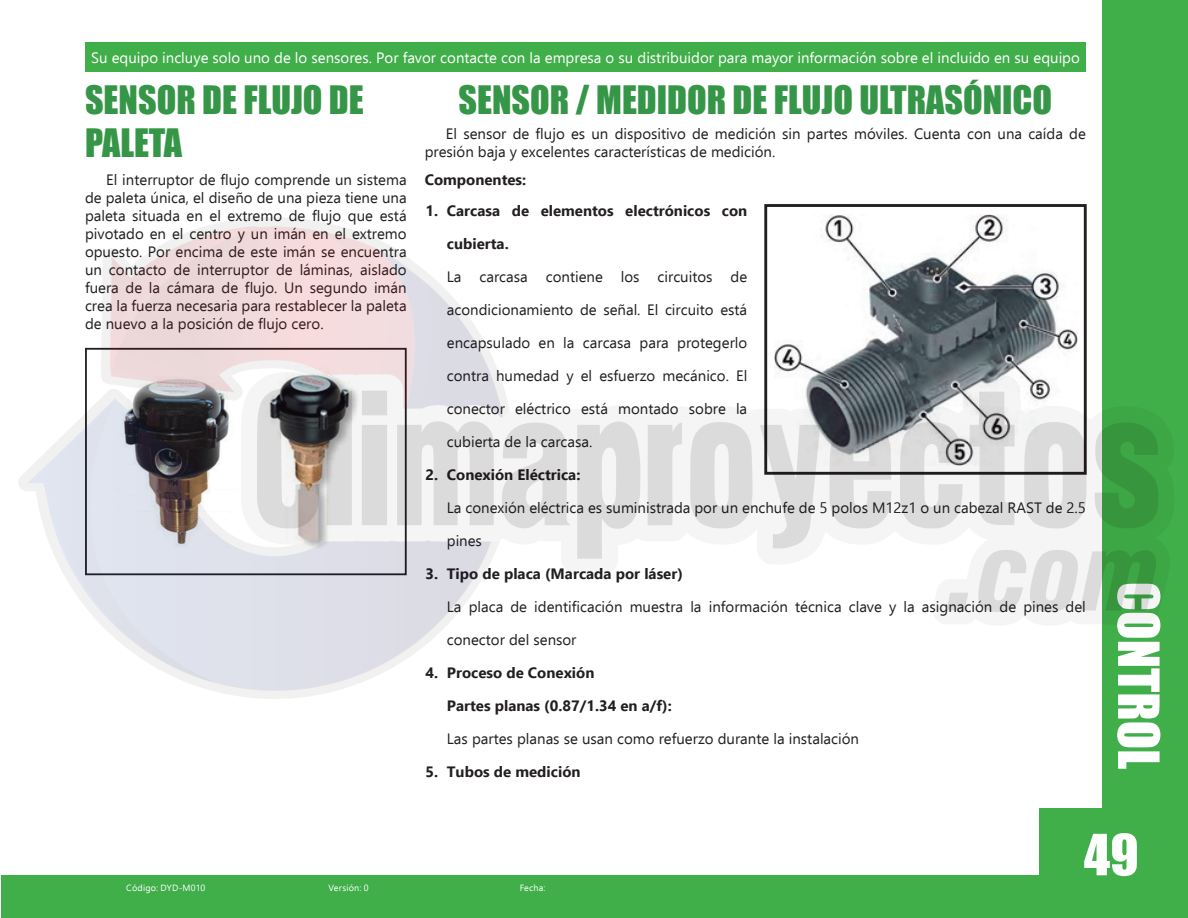
<style>
.page{position:relative;width:1188px;height:918px;background:#fff}
.page>*{position:absolute;margin:0;border:0;box-sizing:border-box;transform-origin:0 0}
.t1{font:52.5px "Impact";color:#fff}
.t2{font:36px/43.2px "Impact";color:#369647}
.t3{font:15px/18px "Ebrima";color:#231f20}
.t4{font:700 15px/33px "Ebrima";color:#231f20}
.t5{font:15px "Ebrima";color:#fff}
.t6{font:9px "Ebrima";letter-spacing:.02em;color:#fff}
</style>
<div class="page">
<div style="left:1040px;top:808px;width:148px;height:110px;background:#40ae49"></div>
<div style="left:1103px;top:0;width:85px;height:918px;background:#40ae49"></div>
<div style="left:1px;top:876px;width:1043px;height:42px;background:#40ae49"></div>
<div style="left:85px;top:43px;width:1001px;height:29px;background:#40ae49"></div>
<img style="left:18px;top:206px;width:1141px;height:506px">
<p class="t5" style="left:91px;top:47px;width:990px">Su equipo incluye solo uno de lo sensores. Por favor contacte con la empresa o su distribuidor para mayor información sobre el incluido en su equipo</p>
<h2 class="t2" style="left:458px;top:78px;width:595px">SENSOR / MEDIDOR DE FLUJO ULTRASÓNICO</h2>
<p class="t3" style="left:425px;top:125px;width:663px;text-indent:21px">El sensor de flujo es un dispositivo de medición sin partes móviles. Cuenta con una caída de presión baja y excelentes características de medición.</p>
<p class="t4" style="left:425px;top:163px;width:103px">Componentes:</p>
<h2 class="t2" style="left:85px;top:78px;width:280px">SENSOR DE FLUJO DE<br>PALETA</h2>
<p class="t3" style="left:85px;top:171px;width:323px;text-align:justify;text-indent:21px">El interruptor de flujo comprende un sistema de paleta única, el diseño de una pieza tiene una paleta situada en el extremo de flujo que está pivotado en el centro y un imán en el extremo opuesto. Por encima de este imán se encuentra un contacto de interruptor de láminas, aislado fuera de la cámara de flujo. Un segundo imán crea la fuerza necesaria para restablecer la paleta de nuevo a la posición de flujo cero.</p>
<p class="t4" style="left:426px;top:194px;width:323px">1. Carcasa de elementos electrónicos con</p>
<p class="t4" style="left:447px;top:227px;width:63px">cubierta.</p>
<p class="t3" style="left:447px;top:260px;width:302px;line-height:33px">La carcasa contiene los circuitos de acondicionamiento de señal. El circuito está</p>
<p class="t3" style="left:447px;top:333px;width:302px">encapsulado en la carcasa para protegerlo</p>
<p class="t3" style="left:447px;top:366px;width:302px">contra humedad y el esfuerzo mecánico. El</p>
<p class="t3" style="left:447px;top:392px;width:302px;line-height:33px">conector eléctrico está montado sobre la cubierta de la carcasa.</p>
<p class="t4" style="left:426px;top:458px;width:156px">2. Conexión Eléctrica:</p>
<p class="t3" style="left:447px;top:491px;width:641px;line-height:33px">La conexión eléctrica es suministrada por un enchufe de 5 polos M12z1 o un cabezal RAST de 2.5 pines</p>
<p class="t4" style="left:426px;top:557px;width:259px">3. Tipo de placa (Marcada por láser)</p>
<p class="t3" style="left:447px;top:597px;width:641px">La placa de identificación muestra la información técnica clave y la asignación de pines del</p>
<p class="t3" style="left:447px;top:630px;width:131px">conector del sensor</p>
<p class="t4" style="left:447px;top:656px;width:227px;text-indent:-21px">4. Proceso de Conexión<br>Partes planas (0.87/1.34 en a/f):</p>
<p class="t3" style="left:447px;top:729px;width:414px">Las partes planas se usan como refuerzo durante la instalación</p>
<p class="t4" style="left:426px;top:755px;width:156px">5. Tubos de medición</p>
<h1 class="t1" style="left:1179px;top:582px;width:189px;rotate:90deg">CONTROL</h1>
<p class="t6" style="left:126px;top:881px;width:80px">Código: DYD-M010</p>
<p class="t6" style="left:329px;top:881px;width:42px">Versión: 0</p>
<p class="t6" style="left:520px;top:881px;width:27px">Fecha:</p>
<h1 class="t1" style="left:1084px;top:814px;width:56px">49</h1>
</div>
